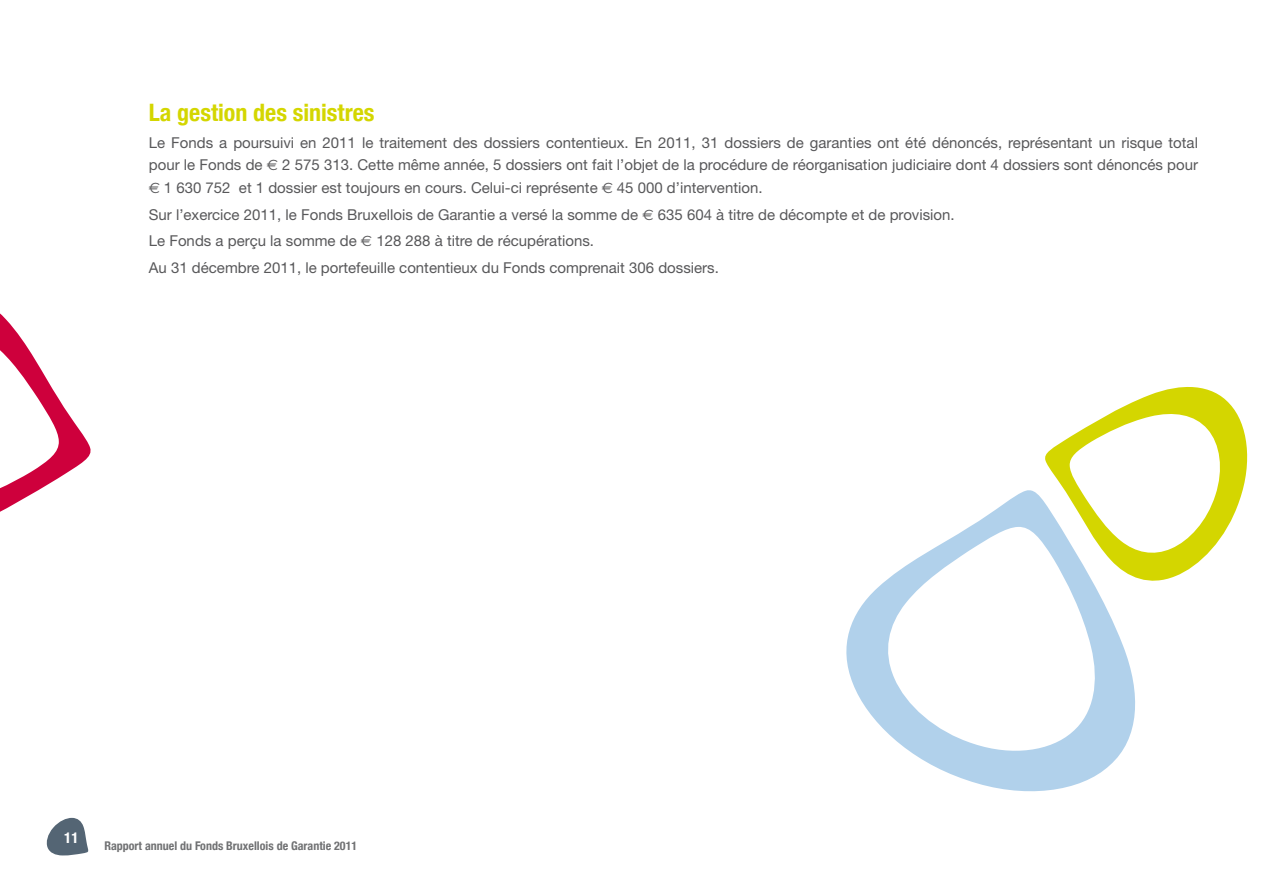
<style>
.page{position:relative;width:1276px;height:893px;background:#fff}
.page>*{position:absolute;margin:0;border:0;box-sizing:border-box;transform-origin:0 0}
.t1{font:700 condensed 24px "Helvetica Neue";color:#d4d600}
.t2{font:15px/22.5px "Helvetica Neue";color:#58585a;text-align:justify}
.t3{font:700 condensed 15px "Helvetica Neue";color:#fff}
.t4{font:700 condensed 12px "Helvetica Neue";color:#707173}
.s1{font-family:"Euro Sans"}
</style>
<div class="page">
<svg style="left:846px;top:490px;width:289px;height:302px"></svg>
<svg style="left:1043px;top:387px;width:205px;height:199px"></svg>
<svg style="left:0;top:313px;width:91px;height:199px"></svg>
<svg style="left:46px;top:818px;width:42px;height:38px"></svg>
<h1 class="t1" style="left:149px;top:98px;width:227px">La gestion des sinistres</h1>
<p class="t2" style="left:149px;top:131px;width:1050px">Le Fonds a poursuivi en 2011 le traitement des dossiers contentieux. En 2011, 31 dossiers de garanties ont été dénoncés, représentant un risque total pour le Fonds de <span class="s1">E</span> 2 575 313. Cette même année, 5 dossiers ont fait l’objet de la procédure de réorganisation judiciaire dont 4 dossiers sont dénoncés pour <span class="s1">E</span> 1 630 752 et 1 dossier est toujours en cours. Celui-ci représente <span class="s1">E</span> 45 000 d’intervention.</p>
<p class="t2" style="left:149px;top:201px;width:807px;line-height:26.7px;text-align:left">Sur l’exercice 2011, le Fonds Bruxellois de Garantie a versé la somme de <span class="s1">E</span> 635 604 à titre de décompte et de provision.<br>Le Fonds a perçu la somme de <span class="s1">E</span> 128 288 à titre de récupérations.<br>Au 31 décembre 2011, le portefeuille contentieux du Fonds comprenait 306 dossiers.</p>
<p class="t3" style="left:64px;top:828px;width:16px">11</p>
<p class="t4" style="left:104px;top:839px;width:254px">Rapport annuel du Fonds Bruxellois de Garantie 2011</p>
</div>
